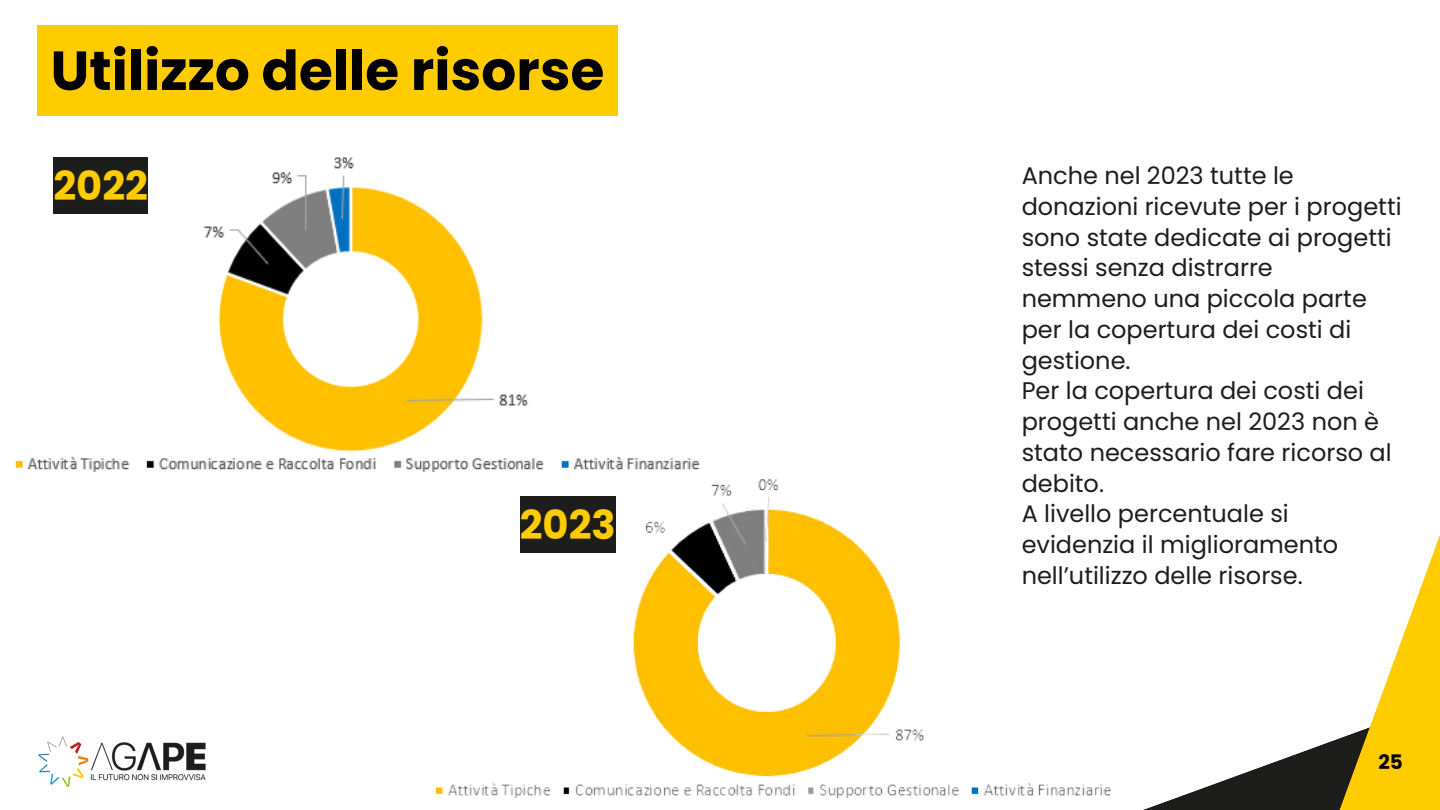
<style>
.page{position:relative;width:1440px;height:810px;background:#fff}
.page>*{position:absolute;margin:0;border:0;box-sizing:border-box;transform-origin:0 0}
.t1{font:700 55px "Poppins";color:#000}
.t2{font:700 40px "Poppins";color:#fc0}
.t3{font:24px/30.8px "Poppins";color:#1d1d1b}
.t4{font:700 20px "Poppins";color:#000}
</style>
<div class="page">
<svg style="left:1143px;top:535px;width:297px;height:275px"></svg>
<img style="left:15px;top:157px;width:676px;height:315px">
<img style="left:38px;top:736px;width:168px;height:52px">
<img style="left:407px;top:460px;width:743px;height:341px">
<div style="left:37px;top:26px;width:581px;height:90px;background:#fc0"></div>
<div style="left:520px;top:497px;width:96px;height:56px;background:#1d1d1b"></div>
<div style="left:53px;top:158px;width:95px;height:56px;background:#1d1d1b"></div>
<p class="t1" style="left:51px;top:32px;width:555px">Utilizzo delle risorse</p>
<p class="t2" style="left:53px;top:158px;width:96px">2022</p>
<h2 class="t3" style="left:1022px;top:160px;width:381px">Anche nel 2023 tutte le donazioni ricevute per i progetti sono state dedicate ai progetti stessi senza distrarre nemmeno una piccola parte per la copertura dei costi di gestione.</h2>
<p class="t3" style="left:1022px;top:376px;width:372px">Per la copertura dei costi dei progetti anche nel 2023 non è stato necessario fare ricorso al debito.</p>
<p class="t3" style="left:1022px;top:499px;width:318px">A livello percentuale si evidenzia il miglioramento nell’utilizzo delle risorse.</p>
<p class="t2" style="left:520px;top:497px;width:97px">2023</p>
<p class="t4" style="left:1379px;top:748px;width:26px">25</p>
</div>
